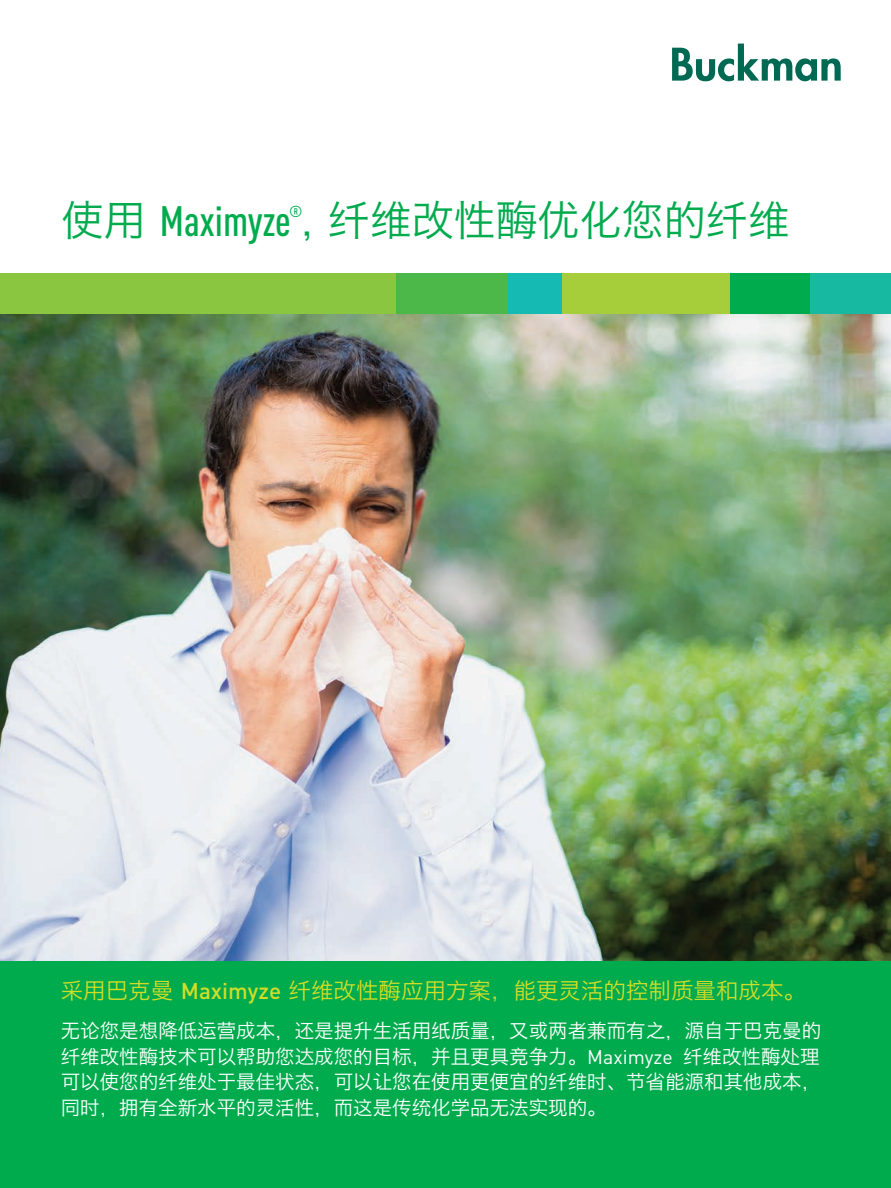
<style>
.page{position:relative;width:891px;height:1188px;background:#fff}
.page>*{position:absolute;margin:0;border:0;box-sizing:border-box;transform-origin:0 0}
.t1{font:42px "Hiragino Sans GB W3";color:#00ab4e}
.t2{font:22.5px "Hiragino Sans GB W3";color:#d2dd28}
.t3{font:19.5px/25.5px "Hiragino Sans GB W3";color:#fff;text-align:justify}
.t4{font:500 15.75px "DIN Cond";color:#00ab4e}
.s1{font-family:"DIN Cond";font-weight:500}
.s2{font-family:"DIN";font-weight:500}
.s3{font-family:"DIN"}
</style>
<div class="page">
<div style="left:0;top:960px;width:891px;height:228px;background:#00ab4e"></div>
<img style="left:0;top:309px;width:891px;height:651px">
<div style="left:0;top:273px;width:396px;height:41px;background:#8bc640"></div>
<div style="left:396px;top:273px;width:112px;height:41px;background:#4cb84a"></div>
<div style="left:508px;top:273px;width:54px;height:41px;background:#15bbb3"></div>
<div style="left:810px;top:273px;width:81px;height:41px;background:#17baa1"></div>
<div style="left:562px;top:273px;width:168px;height:41px;background:#a6ce3b"></div>
<div style="left:731px;top:273px;width:79px;height:41px;background:#00ab4e"></div>
<svg style="left:672px;top:44px;width:169px;height:37px"></svg>
<h1 class="t1" style="left:62px;top:194px;width:730px">使用 <span class="s1">Maximyze</span> ，纤维改性酶优化您的纤维</h1>
<p class="t4" style="left:289px;top:202px;width:15px">®</p>
<p class="t2" style="left:61px;top:977px;width:747px">采用巴克曼 <span class="s2">Maximyze</span> 纤维改性酶应用方案，能更灵活的控制质量和成本。</p>
<p class="t3" style="left:61px;top:1018px;width:762px">无论您是想降低运营成本，还是提升生活用纸质量，又或两者兼而有之，源自于巴克曼的纤维改性酶技术可以帮助您达成您的目标，并且更具竞争力。<span class="s3">Maximyze</span> 纤维改性酶处理可以使您的纤维处于最佳状态，可以让您在使用更便宜的纤维时、节省能源和其他成本，同时，拥有全新水平的灵活性，而这是传统化学品无法实现的。</p>
</div>
